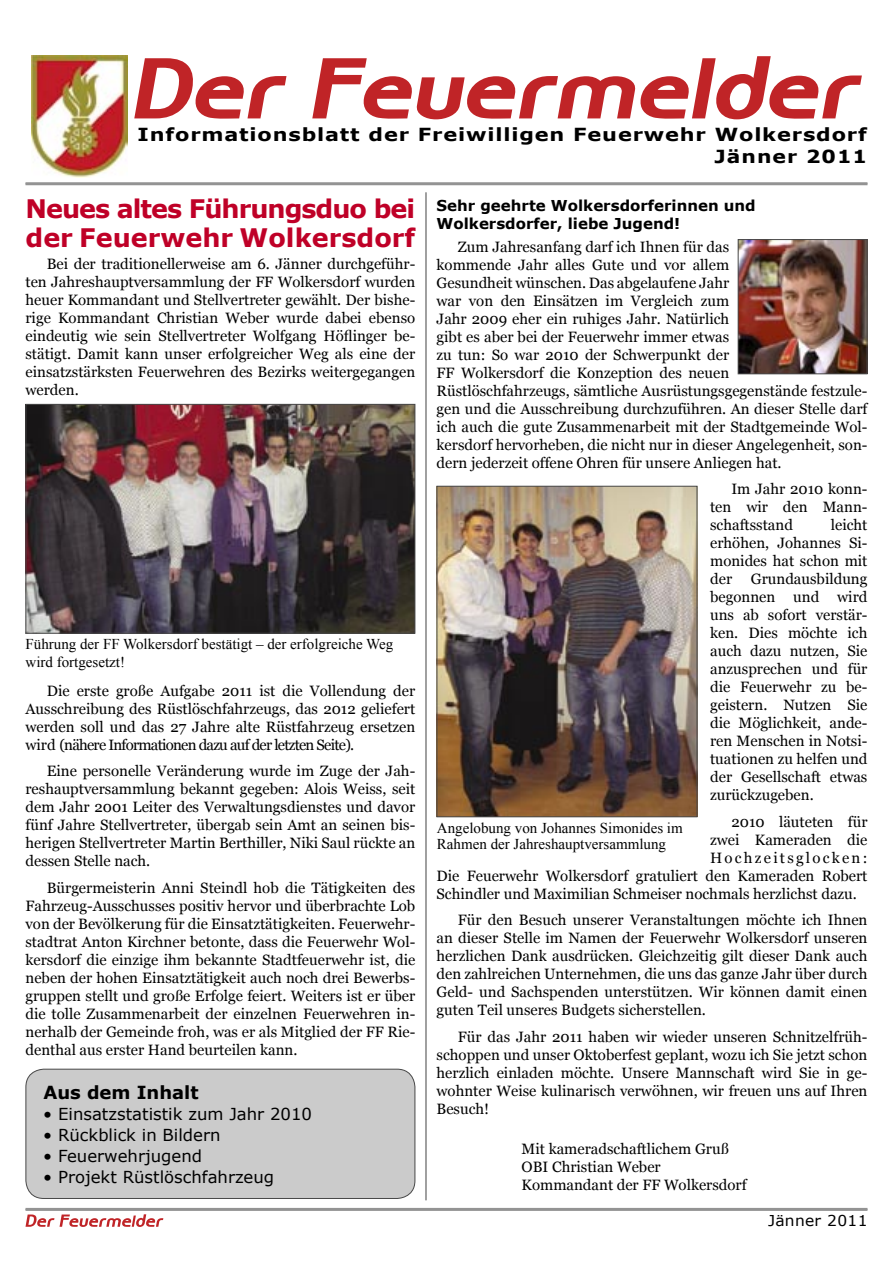
<style>
.page{position:relative;width:893px;height:1263px;background:#fff}
.page>*{position:absolute;margin:0;border:0;box-sizing:border-box;transform-origin:0 0}
.t1{font:700 25.5px/28.5px "Verdana";letter-spacing:-.02em;color:#bf0027}
.t2{font:700 18px "Verdana";letter-spacing:.04em;color:#000;scale:1.16 1}
.t3{font:700 18px "Verdana";color:#000}
.t4{font:700 18px "Verdana";letter-spacing:.04em;color:#000;scale:1.13 1}
.t5{font:16.5px "Verdana";color:#000}
.t6{font:15px/18px "Georgia";color:#000;text-align:justify}
.t7{font:15px/18px "Times New Roman";color:#000}
.t8{font:700 15px/18px "Verdana";color:#000}
.t9{font:15px "Georgia";letter-spacing:.15em;color:#000}
.t10{font:15px "Verdana";letter-spacing:.02em;color:#000}
</style>
<div class="page">
<img style="left:32px;top:55px;width:95px;height:122px">
<svg style="left:134px;top:56px;width:728px;height:63px"></svg>
<hr style="left:26px;top:182px;width:841px;height:3px;background:#939393">
<svg style="left:26px;top:1214px;width:137px;height:13px"></svg>
<hr style="left:26px;top:1208px;width:841px;height:3px;background:#939393">
<div style="left:25px;top:1068px;width:391px;height:130px;background:#cbcbcb"></div>
<hr style="left:425px;top:192px;width:2px;height:1008px;background:#939393">
<img style="left:740px;top:241px;width:125px;height:131px">
<div style="left:738px;top:239px;width:129px;height:135px;border:1px solid #484848"></div>
<img style="left:28px;top:406px;width:385px;height:226px">
<div style="left:26px;top:404px;width:389px;height:230px;border:1px solid #484848"></div>
<img style="left:439px;top:488px;width:256px;height:327px">
<div style="left:437px;top:486px;width:260px;height:331px;border:1px solid #484848"></div>
<p class="t2" style="left:138px;top:123px;width:630px">Informationsblatt der Freiwilligen Feuerwehr Wolkersdorf</p>
<p class="t4" style="left:715px;top:145px;width:136px">Jänner 2011</p>
<p class="t1" style="left:26px;top:195px;width:391px">Neues altes Führungsduo bei der Feuerwehr Wolkersdorf</p>
<p class="t8" style="left:437px;top:197px;width:321px">Sehr geehrte Wolkersdorferinnen und<br>Wolkersdorfer, liebe Jugend!</p>
<p class="t6" style="left:437px;top:238px;width:432px;text-align:left;text-indent:21px">Zum Jahresanfang darf ich Ihnen für das<br>kommende Jahr alles Gute und vor allem<br>Gesundheit wünschen. Das abgelaufene Jahr<br>war von den Einsätzen im Vergleich zum<br>Jahr 2009 eher ein ruhiges Jahr. Natürlich<br>gibt es aber bei der Feuerwehr immer etwas<br>zu tun: So war 2010 der Schwerpunkt der<br>FF Wolkersdorf die Konzeption des neuen<br>Rüstlöschfahrzeugs, sämtliche Ausrüstungsgegenstände festzule&shy;gen und die Ausschreibung durchzuführen. An dieser Stelle darf ich auch die gute Zusammenarbeit mit der Stadtgemeinde Wol&shy;kersdorf hervorheben, die nicht nur in dieser Angelegenheit, son&shy;dern jederzeit offene Ohren für unsere Anliegen hat.</p>
<p class="t6" style="left:710px;top:480px;width:159px;text-indent:21px">Im Jahr 2010 konn&shy;ten wir den Mann&shy;schaftsstand</p>
<p class="t6" style="left:26px;top:255px;width:391px;text-indent:21px">Bei der traditionellerweise am 6. Jänner durchgeführ&shy;ten Jahreshauptversammlung der FF Wolkersdorf wurden heuer Kommandant und Stellvertreter gewählt. Der bishe&shy;rige Kommandant Christian Weber wurde dabei ebenso eindeutig wie sein Stellvertreter Wolfgang Höflinger be&shy;stätigt. Damit kann unser erfolgreicher Weg als eine der einsatzstärksten Feuerwehren des Bezirks weitergegangen werden.</p>
<p class="t6" style="left:710px;top:516px;width:159px;text-indent:121px">leicht erhöhen, Johannes Si&shy;monides hat schon mit der Grundausbildung begonnen und wird uns ab sofort verstär&shy;ken. Dies möchte ich auch dazu nutzen, Sie anzusprechen und für die Feuerwehr zu be&shy;geistern. Nutzen Sie die Möglichkeit, ande&shy;ren Menschen in Notsi&shy;tuationen zu helfen und der Gesellschaft etwas zurückzugeben.</p>
<p class="t6" style="left:731px;top:813px;width:138px">2010 läuteten für</p>
<p class="t6" style="left:710px;top:831px;width:159px">zwei Kameraden die</p>
<p class="t9" style="left:710px;top:848px;width:159px">Hochzeitsglocken:</p>
<p class="t6" style="left:437px;top:867px;width:432px">Die Feuerwehr Wolkersdorf gratuliert den Kameraden Robert</p>
<p class="t6" style="left:437px;top:885px;width:422px">Schindler und Maximilian Schmeiser nochmals herzlichst dazu.</p>
<p class="t6" style="left:437px;top:911px;width:432px;text-indent:21px">Für den Besuch unserer Veranstaltungen möchte ich Ihnen an dieser Stelle im Namen der Feuerwehr Wolkersdorf unseren herzlichen Dank ausdrücken. Gleichzeitig gilt dieser Dank auch den zahlreichen Unternehmen, die uns das ganze Jahr über durch Geld- und Sachspenden unterstützen. Wir können damit einen guten Teil unseres Budgets sicherstellen.</p>
<p class="t6" style="left:437px;top:1028px;width:432px;text-indent:21px">Für das Jahr 2011 haben wir wieder unseren Schnitzelfrüh&shy;schoppen und unser Oktoberfest geplant, wozu ich Sie jetzt schon herzlich einladen möchte. Unsere Mannschaft wird Sie in ge&shy;wohnter Weise kulinarisch verwöhnen, wir freuen uns auf Ihren Besuch!</p>
<p class="t6" style="left:522px;top:1140px;width:209px">Mit kameradschaftlichem Gruß</p>
<p class="t6" style="left:522px;top:1158px;width:141px">OBI Christian Weber</p>
<p class="t6" style="left:522px;top:1176px;width:227px">Kommandant der FF Wolkersdorf</p>
<p class="t7" style="left:26px;top:635px;width:369px">Führung der FF Wolkersdorf bestätigt – der erfolgreiche Weg wird fortgesetzt!</p>
<p class="t6" style="left:26px;top:682px;width:391px;text-indent:21px">Die erste große Aufgabe 2011 ist die Vollendung der Ausschreibung des Rüstlöschfahrzeugs, das 2012 geliefert werden soll und das 27 Jahre alte Rüstfahrzeug ersetzen wird (nähere Informationen dazu auf der letzten Seite).</p>
<p class="t6" style="left:26px;top:762px;width:391px;text-indent:21px">Eine personelle Veränderung wurde im Zuge der Jah&shy;reshauptversammlung bekannt gegeben: Alois Weiss, seit dem Jahr 2001 Leiter des Verwaltungsdienstes und davor fünf Jahre Stellvertreter, übergab sein Amt an seinen bis&shy;herigen Stellvertreter Martin Berthiller, Niki Saul rückte an dessen Stelle nach.</p>
<p class="t6" style="left:26px;top:879px;width:391px;text-indent:21px">Bürgermeisterin Anni Steindl hob die Tätigkeiten des Fahrzeug-Ausschusses positiv hervor und überbrachte Lob von der Bevölkerung für die Einsatztätigkeiten. Feuerwehr&shy;stadtrat Anton Kirchner betonte, dass die Feuerwehr Wol&shy;kersdorf die einzige ihm bekannte Stadtfeuerwehr ist, die neben der hohen Einsatztätigkeit auch noch drei Bewerbs&shy;gruppen stellt und große Erfolge feiert. Weiters ist er über die tolle Zusammenarbeit der einzelnen Feuerwehren in&shy;nerhalb der Gemeinde froh, was er als Mitglied der FF Rie&shy;denthal aus erster Hand beurteilen kann.</p>
<p class="t7" style="left:437px;top:819px;width:247px;line-height:16.5px">Angelobung von Johannes Simonides im<br>Rahmen der Jahreshauptversammlung</p>
<p class="t3" style="left:43px;top:1080px;width:157px">Aus dem Inhalt</p>
<p class="t5" style="left:43px;top:1103px;width:270px">• Einsatzstatistik zum Jahr 2010</p>
<p class="t5" style="left:43px;top:1124px;width:179px">• Rückblick in Bildern</p>
<p class="t5" style="left:43px;top:1145px;width:160px">• Feuerwehrjugend</p>
<p class="t5" style="left:43px;top:1166px;width:232px">• Projekt Rüstlöschfahrzeug</p>
<p class="t10" style="left:768px;top:1210px;width:101px">Jänner 2011</p>
</div>
